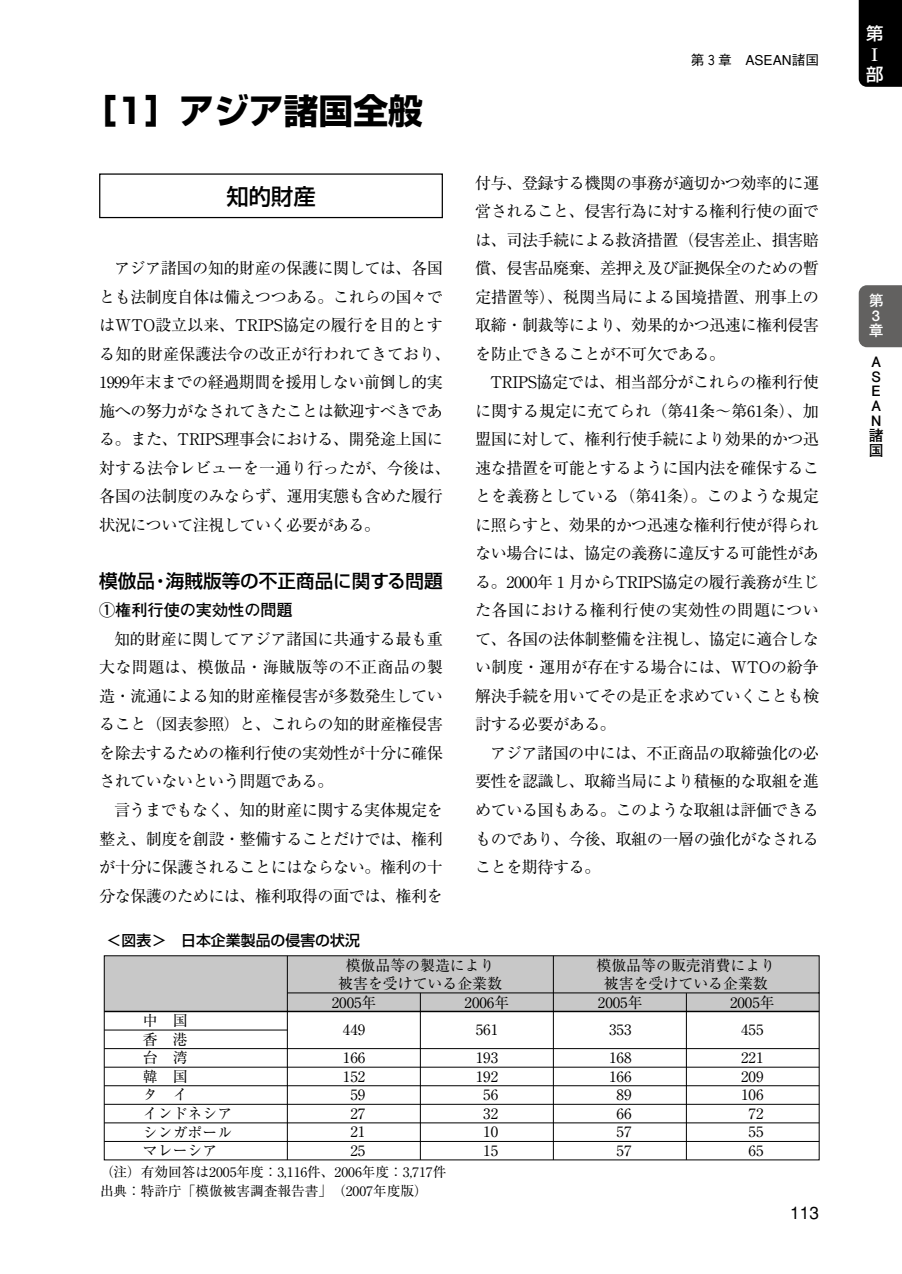
<style>
.page{position:relative;width:902px;height:1274px;background:#fff}
.page>*{position:absolute;margin:0;border:0;box-sizing:border-box;transform-origin:0 0}
.t1{font:700 34.65px "Shin Go";color:#000}
.t2{font:500 22.4px "Shin Go";color:#000}
.t3{font:500 18.55px "Shin Go";color:#000}
.t4{font:500 17.32px "Gothic BBB";color:#000}
.t5{font:500 17.32px "Shin Go";color:#fff}
.t6{font:700 17.32px "Ryumin";color:#fff}
.t7{font:16.1px/28.5px "Ryumin";letter-spacing:-.03em;color:#000;text-align:justify}
.t8{font:700 16.1px "Futo Go B101";color:#000}
.t9{font:14.88px/18.6px "Ryumin";color:#000;text-align:center}
.t10{font:500 14.88px "Shin Go";color:#000}
.t11{font:700 14.88px/14.9px "Futo Go B101";color:#000;text-align:justify}
.t12{font:700 14.88px/14.9px "Futo Go B101";color:#fff}
.t13{font:13.65px/18.6px "Ryumin";color:#000}
.t14{font:500 13.65px "Gothic BBB";color:#000}
</style>
<div class="page">
<div style="left:99px;top:173px;width:344px;height:45px;border:1px solid #000"></div>
<div style="left:858px;top:0;width:43px;height:87px;background:#000"></div>
<div style="left:858px;top:285px;width:43px;height:62px;background:#626160"></div>
<svg style="left:104px;top:955px;width:715px;height:206px"></svg>
<hr style="left:104px;top:1011px;width:714px;height:1px;background:#000">
<hr style="left:104px;top:1030px;width:183px;height:1px;background:#000">
<hr style="left:104px;top:1048px;width:714px;height:1px;background:#000">
<hr style="left:104px;top:1067px;width:714px;height:1px;background:#000">
<hr style="left:104px;top:1085px;width:714px;height:1px;background:#000">
<hr style="left:104px;top:1104px;width:714px;height:1px;background:#000">
<hr style="left:104px;top:1123px;width:714px;height:1px;background:#000">
<hr style="left:104px;top:1141px;width:714px;height:1px;background:#000">
<hr style="left:287px;top:956px;width:1px;height:204px;background:#000">
<hr style="left:420px;top:993px;width:1px;height:167px;background:#000">
<hr style="left:553px;top:956px;width:1px;height:204px;background:#000">
<hr style="left:686px;top:993px;width:1px;height:167px;background:#000">
<h1 class="t1" style="left:82px;top:98px;width:342px">［1］アジア諸国全般</h1>
<h2 class="t2" style="left:226px;top:188px;width:91px">知的財産</h2>
<p class="t7" style="left:99px;top:256px;width:353px;text-align:left;text-indent:15px">アジア諸国の知的財産の保護に関しては、各国とも法制度自体は備えつつある。これらの国々ではWTO設立以来、TRIPS協定の履行を目的とする知的財産保護法令の改正が行われてきており、<br>1999年末までの経過期間を援用しない前倒し的実施への努力がなされてきたことは歓迎すべきである。また、TRIPS理事会における、開発途上国に対する法令レビューを一通り行ったが、今後は、各国の法制度のみならず、運用実態も含めた履行状況について注視していく必要がある。</p>
<p class="t3" style="left:99px;top:574px;width:345px">模倣品・海賊版等の不正商品に関する問題</p>
<p class="t8" style="left:99px;top:604px;width:195px">①権利行使の実効性の問題</p>
<p class="t7" style="left:99px;top:627px;width:345px;text-indent:15px">知的財産に関してアジア諸国に共通する最も重大な問題は、模倣品・海賊版等の不正商品の製造・流通による知的財産権侵害が多数発生していること（図表参照）と、これらの知的財産権侵害を除去するための権利行使の実効性が十分に確保されていないという問題である。</p>
<p class="t7" style="left:99px;top:798px;width:345px;text-indent:15px">言うまでもなく、知的財産に関する実体規定を整え、制度を創設・整備することだけでは、権利が十分に保護されることにはならない。権利の十分な保護のためには、権利取得の面では、権利を</p>
<p class="t10" style="left:107px;top:935px;width:255px">＜図表＞　日本企業製品の侵害の状況</p>
<p class="t14" style="left:690px;top:55px;width:130px">第３章　ASEAN諸国</p>
<p class="t7" style="left:475px;top:170px;width:345px">付与、登録する機関の事務が適切かつ効率的に運営されること、侵害行為に対する権利行使の面では、司法手続による救済措置（侵害差止、損害賠償、侵害品廃棄、差押え及び証拠保全のための暫定措置等）、税関当局による国境措置、刑事上の取締・制裁等により、効果的かつ迅速に権利侵害を防止できることが不可欠である。</p>
<p class="t7" style="left:475px;top:370px;width:345px;text-indent:15px">TRIPS協定では、相当部分がこれらの権利行使に関する規定に充てられ（第41条～第61条）、加盟国に対して、権利行使手続により効果的かつ迅速な措置を可能とするように国内法を確保することを義務としている（第41条）。このような規定に照らすと、効果的かつ迅速な権利行使が得られない場合には、協定の義務に違反する可能性がある。2000年１月からTRIPS協定の履行義務が生じた各国における権利行使の実効性の問題について、各国の法体制整備を注視し、協定に適合しない制度・運用が存在する場合には、WTOの紛争解決手続を用いてその是正を求めていくことも検討する必要がある。</p>
<p class="t7" style="left:475px;top:741px;width:345px;text-indent:15px">アジア諸国の中には、不正商品の取締強化の必要性を認識し、取締当局により積極的な取組を進めている国もある。このような取組は評価できるものであり、今後、取組の一層の強化がなされることを期待する。</p>
<p class="t9" style="left:338px;top:959px;width:165px;line-height:17.5px">模倣品等の製造により被害を受けている企業数</p>
<p class="t9" style="left:596px;top:959px;width:180px;line-height:17.5px">模倣品等の販売消費により被害を受けている企業数</p>
<p class="t9" style="left:332px;top:995px;width:46px">2005年</p>
<p class="t9" style="left:464px;top:995px;width:46px">2006年</p>
<p class="t9" style="left:597px;top:995px;width:46px">2005年</p>
<p class="t9" style="left:729px;top:995px;width:46px">2005年</p>
<p class="t9" style="left:143px;top:1013px;width:91px;text-align:left">中　国<br>香　港<br>台　湾<br>韓　国<br>タ　イ<br>インドネシアシンガポールマレーシア</p>
<p class="t9" style="left:343px;top:1018px;width:24px;line-height:27.8px;text-align:left">449<br>166</p>
<p class="t9" style="left:343px;top:1069px;width:24px">152<br>59<br>27<br>21<br>25</p>
<p class="t13" style="left:100px;top:1165px;width:348px">（注）有効回答は2005年度：3,116件、2006年度：3,717件出典：特許庁「模倣被害調査報告書」（2007年度版）</p>
<p class="t9" style="left:475px;top:1018px;width:24px;line-height:27.8px;text-align:left">561<br>193</p>
<p class="t9" style="left:475px;top:1069px;width:24px">192<br>56<br>32<br>10<br>15</p>
<p class="t9" style="left:609px;top:1018px;width:24px;line-height:27.8px;text-align:left">353<br>168</p>
<p class="t9" style="left:609px;top:1069px;width:24px">166<br>89<br>66<br>57<br>57</p>
<p class="t9" style="left:741px;top:1018px;width:24px;line-height:27.8px;text-align:left">455<br>221</p>
<p class="t9" style="left:741px;top:1069px;width:24px">209<br>106<br>72<br>55<br>65</p>
<p class="t4" style="left:789px;top:1206px;width:30px">113</p>
<p class="t5" style="left:865px;top:27px;width:19px">第</p>
<p class="t6" style="left:871px;top:48px;width:8px">I</p>
<p class="t5" style="left:865px;top:68px;width:19px">部</p>
<p class="t12" style="left:868px;top:295px;width:16px">第<br>3章</p>
<p class="t11" style="left:868px;top:355px;width:16px">ＡＳＥＡＮ諸国</p>
</div>
